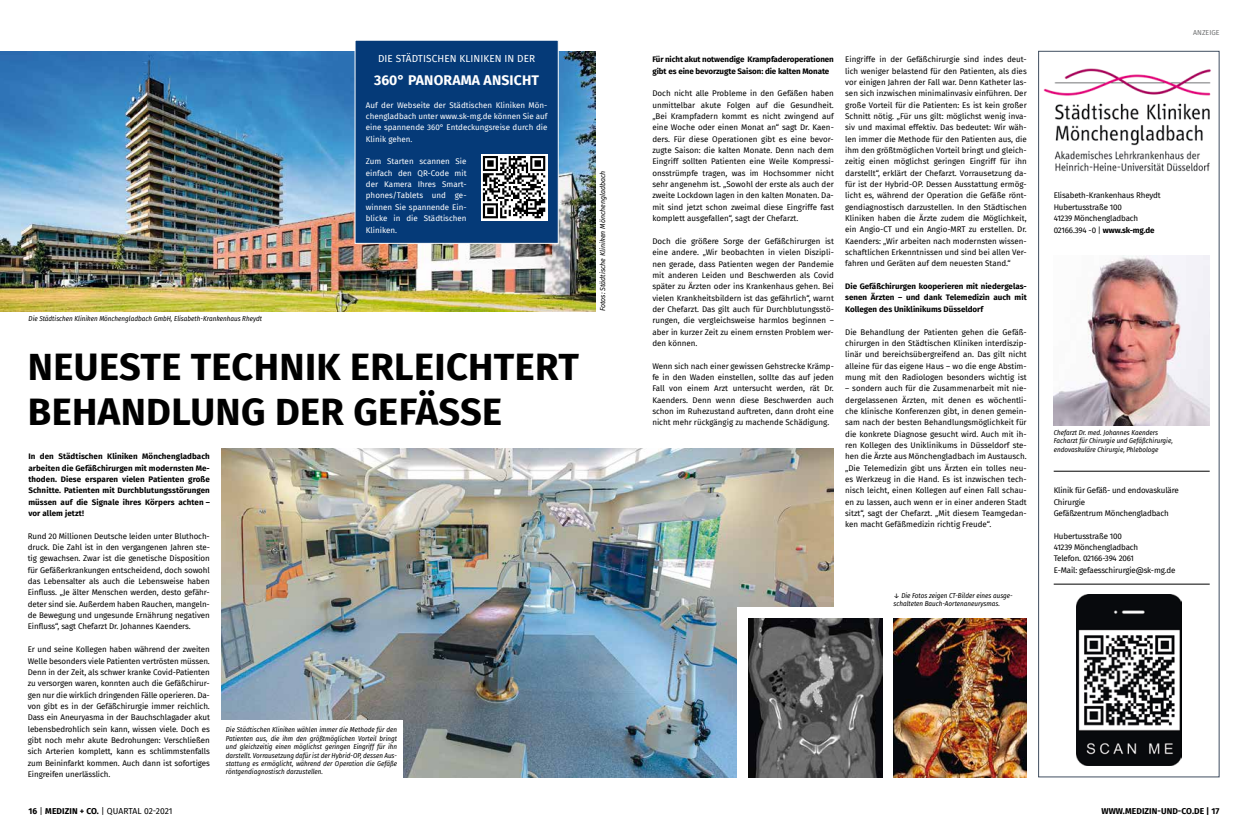
<style>
.page{position:relative;width:1248px;height:828px;background:#fff}
.page>*{position:absolute;margin:0;border:0;box-sizing:border-box;transform-origin:0 0}
.t1{font:700 38px/45.6px "Fira Sans";letter-spacing:.01em;color:#000}
.t2{font:700 14px "Fira Sans";letter-spacing:.01em;color:#fff}
.t3{font:10px "Fira Sans";letter-spacing:.01em;color:#fff}
.t4{font:8.5px "Fira Sans";letter-spacing:-.005em;color:#000}
.t5{font:700 8.5px "Fira Sans";letter-spacing:.01em;color:#000}
.t6{font:8px/11.3px "Fira Sans";letter-spacing:-.01em;color:#000;text-align:justify}
.t7{font:700 8px/11.3px "Fira Sans";letter-spacing:-.01em;color:#000;text-align:justify}
.t8{font:8px/11.3px "Fira Sans";color:#fff;text-align:justify}
.t9{font:italic 7px/8.4px "Fira Sans Condensed";color:#000}
.t10{font:italic 7px "Fira Sans";color:#000}
.t11{font:7px "Fira Sans";color:#707172}
.s1{font-weight:700}
</style>
<div class="page">
<img style="left:221px;top:448px;width:612px;height:329px">
<div style="left:737px;top:607px;width:289px;height:182px;background:#fff"></div>
<img style="left:1053px;top:255px;width:156px;height:170px">
<img style="left:1043px;top:68px;width:168px;height:104px">
<div style="left:1038px;top:51px;width:181px;height:726px;border:1px solid #404e60"></div>
<img style="left:0;top:51px;width:595px;height:261px">
<div style="left:354px;top:40px;width:204px;height:204px;background:#053a78;border:1px solid #fff"></div>
<svg style="left:481px;top:154px;width:66px;height:66px"></svg>
<svg style="left:483px;top:156px;width:62px;height:62px;background:#7e7e7e"></svg>
<hr style="left:1053px;top:583px;width:156px;height:1px;background:#000">
<img style="left:893px;top:618px;width:133px;height:159px">
<img style="left:748px;top:618px;width:134px;height:159px">
<div style="left:220px;top:720px;width:183px;height:60px;background:#fff"></div>
<hr style="left:1053px;top:471px;width:156px;height:1px;background:#000">
<img style="left:1076px;top:595px;width:105px;height:170px">
<p class="t9" style="left:29px;top:314px;width:235px">Die Städtischen Kliniken Mönchengladbach GmbH, Elisabeth-Krankenhaus Rheydt</p>
<p class="t3" style="left:378px;top:51px;width:159px">DIE STÄDTISCHEN KLINIKEN IN DER</p>
<h2 class="t2" style="left:374px;top:68px;width:166px">360° PANORAMA ANSICHT</h2>
<p class="t8" style="left:366px;top:99px;width:183px">Auf der Webseite der Städtischen Kliniken Mön&shy;chengladbach unter www.sk-mg.de können Sie auf eine spannende 360° Entdeckungsreise durch die Klinik gehen.</p>
<p class="t8" style="left:366px;top:156px;width:102px">Zum Starten scannen Sie einfach den QR-Code mit der Kamera Ihres Smart&shy;phones/Tablets und ge&shy;winnen Sie spannende Ein&shy;blicke in die Städtischen Kliniken.</p>
<h1 class="t1" style="left:28px;top:341px;width:552px">NEUESTE TECHNIK ERLEICHTERT<br>BEHANDLUNG DER GEFÄSSE</h1>
<p class="t7" style="left:28px;top:450px;width:183px">In den Städtischen Kliniken Mönchengladbach arbeiten die Gefäßchirurgen mit modernsten Me&shy;thoden. Diese ersparen vielen Patienten große Schnitte. Patienten mit Durchblutungsstörungen müssen auf die Signale ihres Körpers achten – vor allem jetzt!</p>
<p class="t6" style="left:28px;top:530px;width:183px">Rund 20 Millionen Deutsche leiden unter Bluthoch&shy;druck. Die Zahl ist in den vergangenen Jahren ste&shy;tig gewachsen. Zwar ist die genetische Disposition für Gefäßerkrankungen entscheidend, doch sowohl das Lebensalter als auch die Lebensweise haben Einfluss. „Je älter Menschen werden, desto gefähr&shy;deter sind sie. Außerdem haben Rauchen, mangeln&shy;de Bewegung und ungesunde Ernährung negativen Einfluss“, sagt Chefarzt Dr. Johannes Kaenders.</p>
<p class="t6" style="left:28px;top:643px;width:183px">Er und seine Kollegen haben während der zweiten Welle besonders viele Patienten vertrösten müssen.<br>Denn in der Zeit, als schwer kranke Covid-Patienten zu versorgen waren, konnten auch die Gefäßchirur&shy;gen nur die wirklich dringenden Fälle operieren. Da&shy;von gibt es in der Gefäßchirurgie immer reichlich.<br>Dass ein Aneuryasma in der Bauchschlagader akut lebensbedrohlich sein kann, wissen viele. Doch es gibt noch mehr akute Bedrohungen: Verschließen sich Arterien komplett, kann es schlimmstenfalls zum Beininfarkt kommen. Auch dann ist sofortiges Eingreifen unerlässlich.</p>
<p class="t4" style="left:29px;top:804px;width:145px"><span class="s1">16</span> | <span class="s1">MEDIZIN + CO.</span> | QUARTAL 02-2021</p>
<p class="t9" style="left:226px;top:725px;width:173px;text-align:justify">Die Städtischen Kliniken wählen immer die Methode für den Patienten aus, die ihm den größtmöglichen Vorteil bringt und gleichzeitig einen möglichst geringen Eingriff für ihn darstellt. Vorrausetzung dafür ist der Hybrid-OP, dessen Aus&shy;stattung es ermöglicht, während der Operation die Gefäße röntgendiagnostisch darzustellen.</p>
<p class="t10" style="left:597px;top:311px;width:142px;rotate:-90deg">Fotos: Städtische Kliniken Mönchengladbach</p>
<p class="t7" style="left:652px;top:53px;width:183px">Für nicht akut notwendige Krampfaderoperationen gibt es eine bevorzugte Saison: die kalten Monate</p>
<p class="t6" style="left:652px;top:88px;width:183px">Doch nicht alle Probleme in den Gefäßen haben unmittelbar akute Folgen auf die Gesundheit. „Bei Krampfadern kommt es nicht zwingend auf eine Woche oder einen Monat an“ sagt Dr. Kaen&shy;ders. Für diese Operationen gibt es eine bevor&shy;zugte Saison: die kalten Monate. Denn nach dem Eingriff sollten Patienten eine Weile Kompressi&shy;onsstrümpfe tragen, was im Hochsommer nicht sehr angenehm ist. „Sowohl der erste als auch der zweite Lockdown lagen in den kalten Monaten. Da&shy;mit sind jetzt schon zweimal diese Eingriffe fast komplett ausgefallen“, sagt der Chefarzt.</p>
<p class="t6" style="left:652px;top:235px;width:183px">Doch die größere Sorge der Gefäßchirurgen ist eine andere. „Wir beobachten in vielen Diszipli&shy;nen gerade, dass Patienten wegen der Pandemie mit anderen Leiden und Beschwerden als Covid später zu Ärzten oder ins Krankenhaus gehen. Bei vielen Krankheitsbildern ist das gefährlich“, warnt der Chefarzt. Das gilt auch für Durchblutungsstö&shy;rungen, die vergleichsweise harmlos beginnen – aber in kurzer Zeit zu einem ernsten Problem wer&shy;den können.</p>
<p class="t6" style="left:652px;top:360px;width:183px">Wenn sich nach einer gewissen Gehstrecke Krämp&shy;fe in den Waden einstellen, sollte das auf jeden Fall von einem Arzt untersucht werden, rät Dr.<br>Kaenders. Denn wenn diese Beschwerden auch schon im Ruhezustand auftreten, dann droht eine nicht mehr rückgängig zu machende Schädigung.</p>
<p class="t6" style="left:845px;top:54px;width:183px">Eingriffe in der Gefäßchirurgie sind indes deut&shy;lich weniger belastend für den Patienten, als dies vor einigen Jahren der Fall war. Denn Katheter las&shy;sen sich inzwischen minimalinvasiv einführen. Der große Vorteil für die Patienten: Es ist kein großer Schnitt nötig. „Für uns gilt: möglichst wenig inva&shy;siv und maximal effektiv. Das bedeutet: Wir wäh&shy;len immer die Methode für den Patienten aus, die ihm den größtmöglichen Vorteil bringt und gleich&shy;zeitig einen möglichst geringen Eingriff für ihn darstellt“, erklärt der Chefarzt. Vorrausetzung da&shy;für ist der Hybrid-OP. Dessen Ausstattung ermög&shy;licht es, während der Operation die Gefäße rönt&shy;gendiagnostisch darzustellen. In den Städtischen Kliniken haben die Ärzte zudem die Möglichkeit, ein Angio-CT und ein Angio-MRT zu erstellen. Dr.<br>Kaenders: „Wir arbeiten nach modernsten wissen&shy;schaftlichen Erkenntnissen und sind bei allen Ver&shy;fahren und Geräten auf dem neuesten Stand.“</p>
<p class="t7" style="left:845px;top:280px;width:183px">Die Gefäßchirurgen kooperieren mit niedergelas&shy;senen Ärzten – und dank Telemedizin auch mit Kollegen des Uniklinikums Düsseldorf</p>
<p class="t6" style="left:845px;top:326px;width:183px">Die Behandlung der Patienten gehen die Gefäß&shy;chirurgen in den Städtischen Kliniken interdiszip&shy;linär und bereichsübergreifend an. Das gilt nicht alleine für das eigene Haus – wo die enge Abstim&shy;mung mit den Radiologen besonders wichtig ist</p>
<p class="t6" style="left:845px;top:382px;width:183px">– sondern auch für die Zusammenarbeit mit nie&shy;dergelassenen Ärzten, mit denen es wöchentli&shy;che klinische Konferenzen gibt, in denen gemein&shy;sam nach der besten Behandlungsmöglichkeit für die konkrete Diagnose gesucht wird. Auch mit ih&shy;ren Kollegen des Uniklinikums in Düsseldorf ste&shy;hen die Ärzte aus Mönchengladbach im Austausch. „Die Telemedizin gibt uns Ärzten ein tolles neu&shy;es Werkzeug in die Hand. Es ist inzwischen tech&shy;nisch leicht, einen Kollegen auf einen Fall schau&shy;en zu lassen, auch wenn er in einer anderen Stadt sitzt“, sagt der Chefarzt. „Mit diesem Teamgedan&shy;ken macht Gefäßmedizin richtig Freude“.</p>
<p class="t9" style="left:893px;top:591px;width:121px">↓ Die Fotos zeigen CT-Bilder eines ausge&shy;schalteten Bauch-Aortenaneurysmas.</p>
<p class="t11" style="left:1192px;top:27px;width:28px">ANZEIGE</p>
<p class="t6" style="left:1053px;top:190px;width:109px;text-align:left">Elisabeth-Krankenhaus Rheydt<br>Hubertusstraße 100<br>41239 Mönchengladbach<br>02166.394 -0 | <span class="s1">www.sk-mg.de</span></p>
<p class="t9" style="left:1053px;top:428px;width:121px">Chefarzt Dr. med. Johannes Kaenders<br>Facharzt für Chirurgie und Gefäßchirurgie, endovaskuläre Chirurgie, Phlebologe</p>
<p class="t6" style="left:1053px;top:485px;width:126px;text-align:left">Klinik für Gefäß- und endovaskuläre<br>Chirurgie<br>Gefäßzentrum Mönchengladbach</p>
<p class="t6" style="left:1053px;top:530px;width:123px;text-align:left">Hubertusstraße 100<br>41239 Mönchengladbach<br>Telefon. 02166-394 2061<br>E-Mail: gefaesschirurgie@sk-mg.de</p>
<p class="t5" style="left:1101px;top:803px;width:119px">WWW.MEDIZIN-UND-CO.DE | 17</p>
</div>
